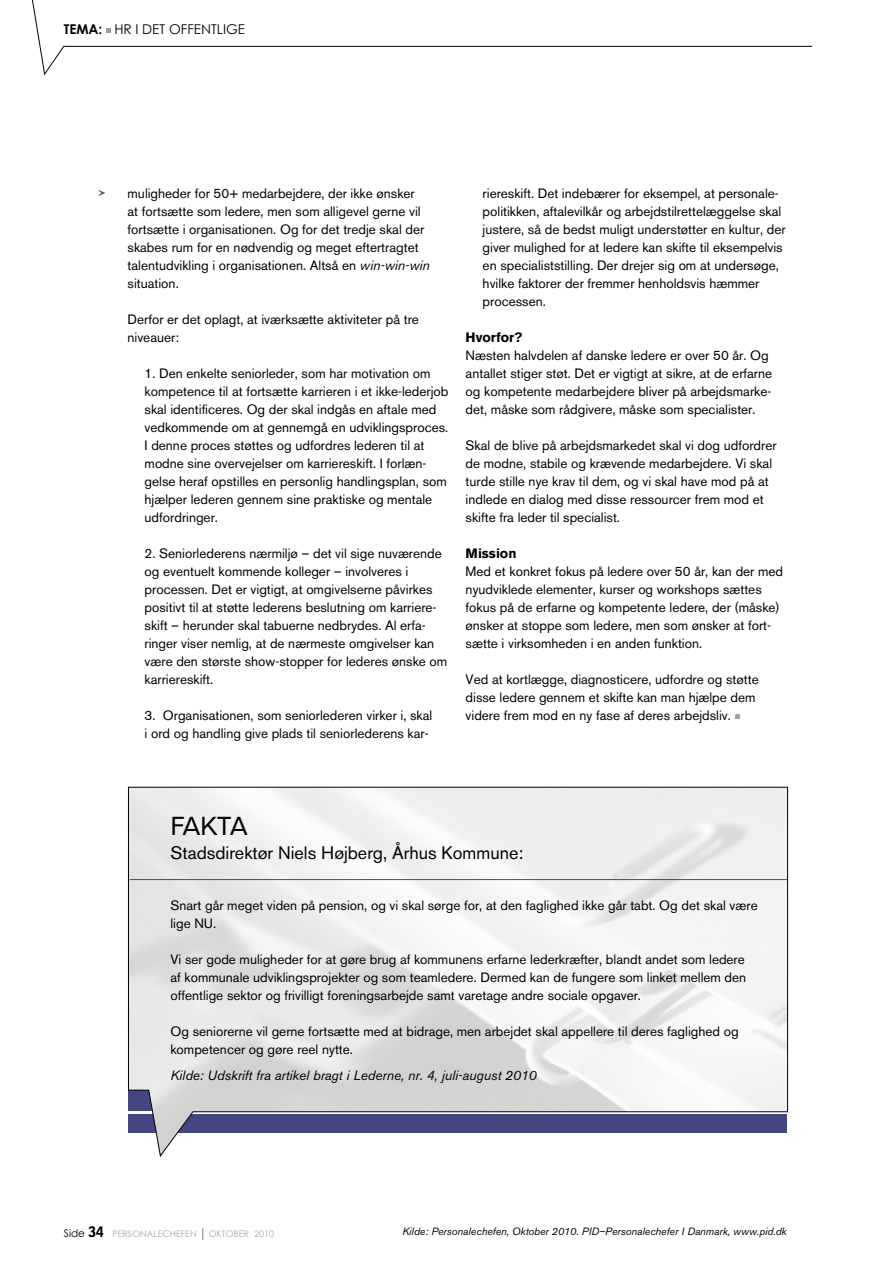
<style>
.page{position:relative;width:893px;height:1263px;background:#fff}
.page>*{position:absolute;margin:0;border:0;box-sizing:border-box;transform-origin:0 0}
.t1{font:25.5px "Folio BT";color:#000}
.t2{font:18px "Akzidenz Grotesk BE";color:#000}
.t3{font:13.5px/18px "Akzidenz Grotesk BE";color:#000}
.t4{font:italic 13.5px "Akzidenz Grotesk BE";color:#000}
.t5{font:13.5px "Century Gothic";color:#000}
.t6{font:700 13.5px "Akzidenz Grotesk BE";color:#000}
.t7{font:italic 10.5px "Akzidenz Grotesk BE";color:#000}
.t8{font:9px "Century Gothic";color:#a6a7a9}
.s1{font-weight:700}
.s2{font-style:italic}
.s3{font-family:"Arial";font-size:10.5px;color:#9b9c9e}
.s4{font-size:10.5px;color:#000}
.s5{font-family:"Contribute";font-weight:700;font-size:15px;color:#000}
.s6{font-size:15.75px;color:#58595b}
</style>
<div class="page">
<svg style="left:32px;top:0;width:780px;height:75px"></svg>
<svg style="left:106px;top:28px;width:5px;height:5px"></svg>
<img style="left:128px;top:787px;width:659px;height:369px">
<svg style="left:98px;top:190px;width:8px;height:6px"></svg>
<p class="t5" style="left:64px;top:20px;width:125px"><span class="s1">TEMA:</span> HR I DET OFFEN</p>
<p class="t5" style="left:211px;top:20px;width:36px">TLIGE</p>
<p class="t3" style="left:128px;top:184px;width:304px">muligheder for 50+ medarbejdere, der ikke ønsker<br>at fortsætte som ledere, men som alligevel gerne vil fortsætte i organisationen. Og for det tredje skal der skabes rum for en nødvendig og meget eftertragtet talentudvikling i organisationen. Altså en <span class="s2">win-win-win </span>situation.</p>
<p class="t3" style="left:128px;top:310px;width:293px">Derfor er det oplagt, at iværksætte aktiviteter på tre niveauer:</p>
<p class="t3" style="left:145px;top:364px;width:305px">1. Den enkelte seniorleder, som har motivation om kompetence til at fortsætte karrieren i et ikke-lederjob skal identificeres. Og der skal indgås en aftale med vedkommende om at gennemgå en udviklingsproces.<br>I denne proces støttes og udfordres lederen til at modne sine overvejelser om karriereskift. I forlæn&shy;gelse heraf opstilles en personlig handlingsplan, som hjælper lederen gennem sine praktiske og mentale udfordringer.</p>
<p class="t3" style="left:145px;top:544px;width:304px">2. Seniorlederens nærmiljø – det vil sige nuværende og eventuelt kommende kolleger – involveres i processen. Det er vigtigt, at omgivelserne påvirkes positivt til at støtte lederens beslutning om karriere&shy;skift – herunder skal tabuerne nedbrydes. Al erfa&shy;ringer viser nemlig, at de nærmeste omgivelser kan være den største show-stopper for lederes ønske om karriereskift.</p>
<p class="t3" style="left:145px;top:706px;width:289px">3. Organisationen, som seniorlederen virker i, skal i ord og handling give plads til seniorlederens kar-</p>
<p class="t3" style="left:483px;top:184px;width:304px">riereskift. Det indebærer for eksempel, at personale&shy;politikken, aftalevilkår og arbejdstilrettelæggelse skal justere, så de bedst muligt understøtter en kultur, der giver mulighed for at ledere kan skifte til eksempelvis en specialiststilling. Der drejer sig om at undersøge, hvilke faktorer der fremmer henholdsvis hæmmer processen.</p>
<p class="t6" style="left:466px;top:329px;width:58px">Hvorfor?</p>
<p class="t3" style="left:466px;top:346px;width:308px">Næsten halvdelen af danske ledere er over 50 år. Og antallet stiger støt. Det er vigtigt at sikre, at de erfarne og kompetente medarbejdere bliver på arbejdsmarke&shy;det, måske som rådgivere, måske som specialister.</p>
<p class="t3" style="left:466px;top:436px;width:313px">Skal de blive på arbejdsmarkedet skal vi dog udfordrer de modne, stabile og krævende medarbejdere. Vi skal turde stille nye krav til dem, og vi skal have mod på at indlede en dialog med disse ressourcer frem mod et skifte fra leder til specialist.</p>
<p class="t6" style="left:466px;top:545px;width:52px">Mission</p>
<p class="t3" style="left:466px;top:562px;width:319px">Med et konkret fokus på ledere over 50 år, kan der med nyudviklede elementer, kurser og workshops sættes fokus på de erfarne og kompetente ledere, der (måske) ønsker at stoppe som ledere, men som ønsker at fort&shy;sætte i virksomheden i en anden funktion.</p>
<p class="t3" style="left:466px;top:670px;width:295px">Ved at kortlægge, diagnosticere, udfordre og støtte disse ledere gennem et skifte kan man hjælpe dem videre frem mod en ny fase af deres arbejdsliv. <span class="s3">■</span></p>
<h1 class="t1" style="left:170px;top:810px;width:75px">Fakta</h1>
<h2 class="t2" style="left:170px;top:842px;width:354px">Stadsdirektør Niels Højberg, Århus Kommune:</h2>
<p class="t3" style="left:170px;top:896px;width:589px">Snart går meget viden på pension, og vi skal sørge for, at den faglighed ikke går tabt. Og det skal være lige NU.</p>
<p class="t3" style="left:170px;top:950px;width:577px;text-align:justify">Vi ser gode muligheder for at gøre brug af kommunens erfarne lederkræfter, blandt andet som ledere af kommunale udviklingsprojekter og som teamledere. Dermed kan de fungere som linket mellem den offentlige sektor og frivilligt foreningsarbejde samt varetage andre sociale opgaver.</p>
<p class="t3" style="left:170px;top:1022px;width:570px">Og seniorerne vil gerne fortsætte med at bidrage, men arbejdet skal appellere til deres faglighed og kompetencer og gøre reel nytte.</p>
<p class="t4" style="left:170px;top:1067px;width:368px">Kilde: Udskrift fra artikel bragt i Lederne, nr. 4, juli-august 2010</p>
<p class="t8" style="left:64px;top:1227px;width:212px"><span class="s4">SIDE</span> <span class="s5">34</span> PERSONALECHEFEN <span class="s6">L</span> OKTOBER 2010</p>
<p class="t7" style="left:402px;top:1225px;width:386px">Kilde: Personalechefen, Oktober 2010. PID–Personalechefer I Danmark, www.pid.dk</p>
</div>
